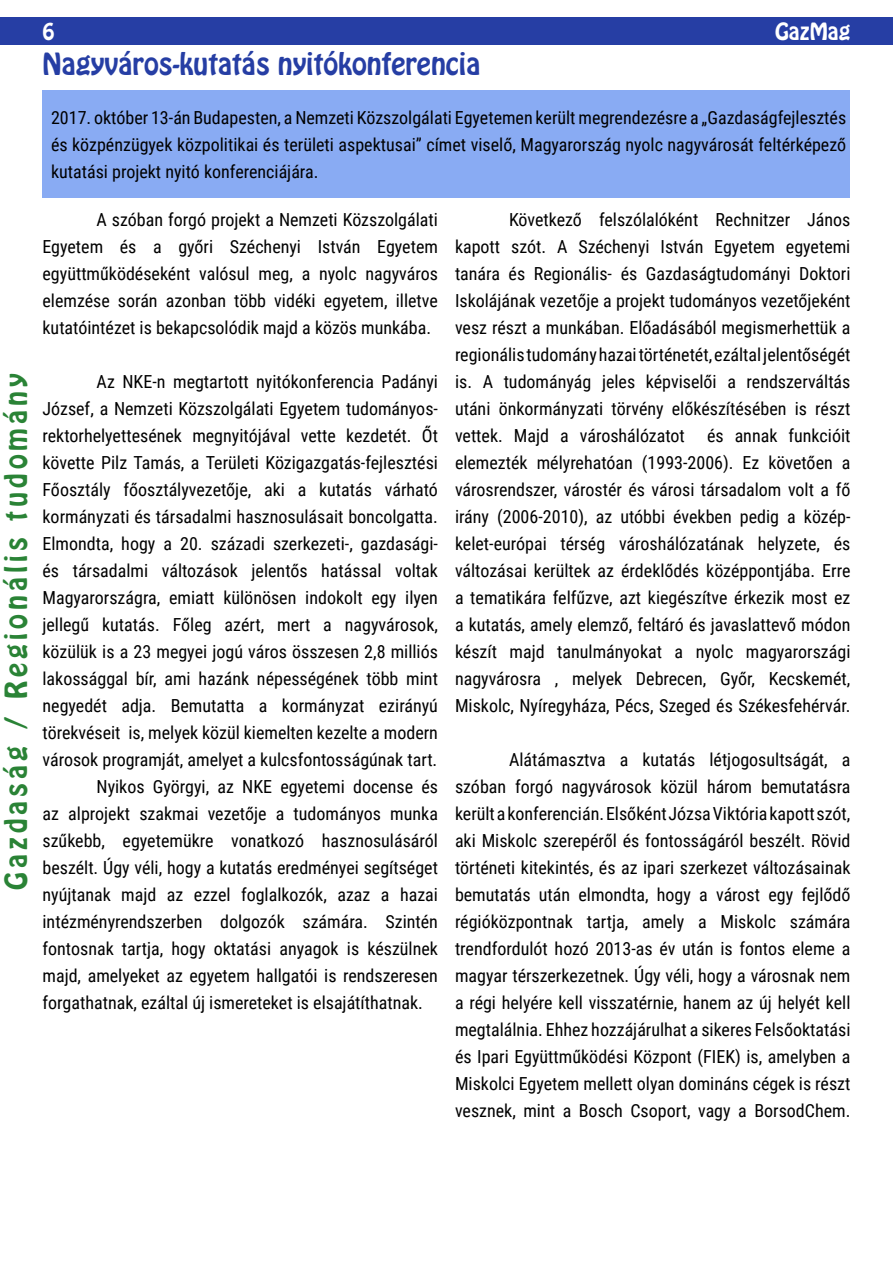
<style>
.page{position:relative;width:893px;height:1263px;background:#fff}
.page>*{position:absolute;margin:0;border:0;box-sizing:border-box;transform-origin:0 0}
.t1{font:27px "Hobo Std Shady";color:#263ea4}
.t2{font:27px "Hobo Std Shady";letter-spacing:.15em;color:#2a8336}
.t3{font:21px "Hobo Std Shady";color:#fff}
.t4{font:18px/27px "Roboto Condensed";color:#000;text-align:justify}
</style>
<div class="page">
<div style="left:43px;top:90px;width:807px;height:108px;background:#89abf3"></div>
<div style="left:0;top:17px;width:446px;height:28px;background:#263ea4"></div>
<div style="left:446px;top:17px;width:447px;height:28px;background:#263ea4"></div>
<h1 class="t2" style="left:-2px;top:890px;width:519px;rotate:-90deg">Gazdaság / Regionális tudomány</h1>
<p class="t3" style="left:43px;top:17px;width:14px">6</p>
<p class="t3" style="left:775px;top:17px;width:77px">GazMag</p>
<h1 class="t1" style="left:43px;top:45px;width:439px">Nagyváros-kutatás nyitókonferencia</h1>
<p class="t4" style="left:51px;top:103px;width:797px">2017. október 13-án Budapesten, a Nemzeti Közszolgálati Egyetemen került megrendezésre a „Gazdaságfejlesztés és közpénzügyek közpolitikai és területi aspektusai” címet viselő, Magyarország nyolc nagyvárosát feltérképező kutatási projekt nyitó konferenciájára.</p>
<p class="t4" style="left:43px;top:206px;width:397px;text-indent:54px">A szóban forgó projekt a Nemzeti Közszolgálati Egyetem és a győri Széchenyi István Egyetem együttműködéseként valósul meg, a nyolc nagyváros elemzése során azonban több vidéki egyetem, illetve kutatóintézet is bekapcsolódik majd a közös munkába.</p>
<p class="t4" style="left:97px;top:368px;width:343px">Az NKE-n megtartott nyitókonferencia Padányi</p>
<p class="t4" style="left:43px;top:395px;width:397px">József, a Nemzeti Közszolgálati Egyetem tudományos-</p>
<p class="t4" style="left:43px;top:422px;width:397px">rektorhelyettesének megnyitójával vette kezdetét. Őt</p>
<p class="t4" style="left:43px;top:449px;width:397px">követte Pilz Tamás, a Területi Közigazgatás-fejlesztési</p>
<p class="t4" style="left:43px;top:476px;width:397px">Főosztály főosztályvezetője, aki a kutatás várható</p>
<p class="t4" style="left:43px;top:503px;width:397px">kormányzati és társadalmi hasznosulásait boncolgatta.</p>
<p class="t4" style="left:43px;top:530px;width:397px">Elmondta, hogy a 20. századi szerkezeti-, gazdasági-</p>
<p class="t4" style="left:43px;top:557px;width:397px">és társadalmi változások jelentős hatással voltak</p>
<p class="t4" style="left:43px;top:584px;width:397px">Magyarországra, emiatt különösen indokolt egy ilyen</p>
<p class="t4" style="left:43px;top:611px;width:397px">jellegű kutatás. Főleg azért, mert a nagyvárosok,</p>
<p class="t4" style="left:43px;top:638px;width:397px">közülük is a 23 megyei jogú város összesen 2,8 milliós</p>
<p class="t4" style="left:43px;top:665px;width:397px">lakossággal bír, ami hazánk népességének több mint</p>
<p class="t4" style="left:43px;top:692px;width:397px">negyedét adja. Bemutatta a kormányzat ezirányú</p>
<p class="t4" style="left:43px;top:719px;width:397px">törekvéseit is, melyek közül kiemelten kezelte a modern</p>
<p class="t4" style="left:43px;top:746px;width:396px">városok programját, amelyet a kulcsfontosságúnak tart.</p>
<p class="t4" style="left:97px;top:773px;width:343px">Nyikos Györgyi, az NKE egyetemi docense és</p>
<p class="t4" style="left:43px;top:800px;width:397px">az alprojekt szakmai vezetője a tudományos munka</p>
<p class="t4" style="left:43px;top:827px;width:397px">szűkebb, egyetemükre vonatkozó hasznosulásáról</p>
<p class="t4" style="left:43px;top:854px;width:397px">beszélt. Úgy véli, hogy a kutatás eredményei segítséget</p>
<p class="t4" style="left:43px;top:881px;width:397px">nyújtanak majd az ezzel foglalkozók, azaz a hazai</p>
<p class="t4" style="left:43px;top:908px;width:397px">intézményrendszerben dolgozók számára. Szintén</p>
<p class="t4" style="left:43px;top:935px;width:397px">fontosnak tartja, hogy oktatási anyagok is készülnek</p>
<p class="t4" style="left:43px;top:962px;width:397px">majd, amelyeket az egyetem hallgatói is rendszeresen</p>
<p class="t4" style="left:43px;top:989px;width:382px">forgathatnak, ezáltal új ismereteket is elsajátíthatnak.</p>
<p class="t4" style="left:455px;top:206px;width:397px;text-indent:54px">Következő felszólalóként Rechnitzer János kapott szót. A Széchenyi István Egyetem egyetemi tanára és Regionális- és Gazdaságtudományi Doktori Iskolájának vezetője a projekt tudományos vezetőjeként vesz részt a munkában. Előadásából megismerhettük a regionális tudomány hazai történetét, ezáltal jelentőségét is. A tudományág jeles képviselői a rendszerváltás utáni önkormányzati törvény előkészítésében is részt vettek. Majd a városhálózatot és annak funkcióit elemezték mélyrehatóan (1993-2006). Ez követően a városrendszer, várostér és városi társadalom volt a fő irány (2006-2010), az utóbbi években pedig a közép&shy;kelet-európai térség városhálózatának helyzete, és változásai kerültek az érdeklődés középpontjába. Erre a tematikára felfűzve, azt kiegészítve érkezik most ez a kutatás, amely elemző, feltáró és javaslattevő módon készít majd tanulmányokat a nyolc magyarországi nagyvárosra , melyek Debrecen, Győr, Kecskemét, Miskolc, Nyíregyháza, Pécs, Szeged és Székesfehérvár.</p>
<p class="t4" style="left:455px;top:746px;width:397px;text-indent:54px">Alátámasztva a kutatás létjogosultságát, a szóban forgó nagyvárosok közül három bemutatásra került a konferencián. Elsőként Józsa Viktória kapott szót, aki Miskolc szerepéről és fontosságáról beszélt. Rövid történeti kitekintés, és az ipari szerkezet változásainak bemutatás után elmondta, hogy a várost egy fejlődő régióközpontnak tartja, amely a Miskolc számára trendfordulót hozó 2013-as év után is fontos eleme a magyar térszerkezetnek. Úgy véli, hogy a városnak nem a régi helyére kell visszatérnie, hanem az új helyét kell megtalálnia. Ehhez hozzájárulhat a sikeres Felsőoktatási és Ipari Együttműködési Központ (FIEK) is, amelyben a Miskolci Egyetem mellett olyan domináns cégek is részt vesznek, mint a Bosch Csoport, vagy a BorsodChem.</p>
</div>
